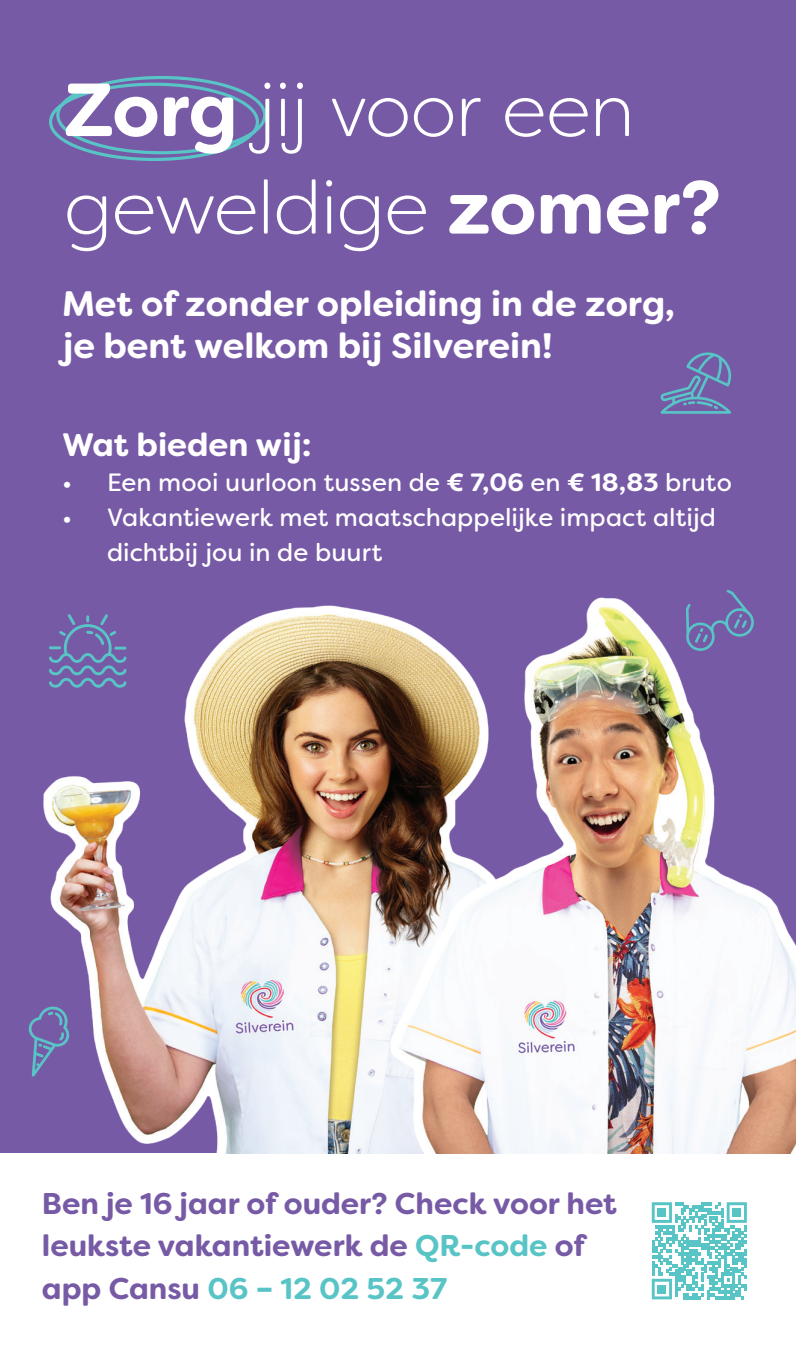
<style>
.page{position:relative;width:796px;height:1353px;background:#fff}
.page>*{position:absolute;margin:0;border:0;box-sizing:border-box;transform-origin:0 0}
.t1{font:300 75px/97.5px "Filson Soft";letter-spacing:-.015em;color:#fff}
.t2{font:700 35.5px/42.5px "Filson Soft";color:#fff}
.t3{font:700 32.5px "Filson Soft";color:#fff}
.t4{font:700 30px/42.5px "Filson Soft";color:#775aa6}
.t5{font:25px/35px "Filson Soft";letter-spacing:.005em;color:#fff}
.s1{font-weight:700}
.s2{color:#59c4c6}
</style>
<div class="page">
<div style="left:0;top:0;width:795px;height:1153px;background:#775aa6"></div>
<img style="left:43px;top:605px;width:337px;height:548px">
<img style="left:380px;top:597px;width:415px;height:556px">
<svg style="left:49px;top:76px;width:218px;height:85px"></svg>
<svg style="left:28px;top:1004px;width:42px;height:73px"></svg>
<svg style="left:660px;top:352px;width:72px;height:62px"></svg>
<svg style="left:49px;top:614px;width:77px;height:74px"></svg>
<svg style="left:685px;top:589px;width:70px;height:64px"></svg>
<svg style="left:651px;top:1202px;width:95px;height:97px"></svg>
<div style="left:657px;top:1208px;width:9px;height:9px;background:#59c4c6"></div>
<div style="left:732px;top:1208px;width:8px;height:9px;background:#59c4c6"></div>
<div style="left:657px;top:1284px;width:9px;height:9px;background:#59c4c6"></div>
<p class="t1" style="left:64px;top:60px;width:658px"><span class="s1">Zorg</span> jij voor een geweldige <span class="s1">zomer?</span></p>
<p class="t2" style="left:62px;top:282px;width:614px">Met of zonder opleiding in de zorg, je bent welkom bij Silverein!</p>
<p class="t3" style="left:62px;top:423px;width:251px">Wat bieden wij:</p>
<p class="t5" style="left:62px;top:465px;width:671px">• Een mooi uurloon tussen de <span class="s1">€ 7,06</span> en <span class="s1">€ 18,83</span> bruto</p>
<p class="t5" style="left:107px;top:500px;width:610px;text-indent:-45px">• Vakantiewerk met maatschappelijke impact altijd dichtbij jou in de buurt</p>
<p class="t4" style="left:42px;top:1182px;width:576px">Ben je 16 jaar of ouder? Check voor het leukste vakantiewerk de <span class="s2">QR-code</span> of app Cansu <span class="s2">06 – 12 02 52 37</span></p>
</div>
